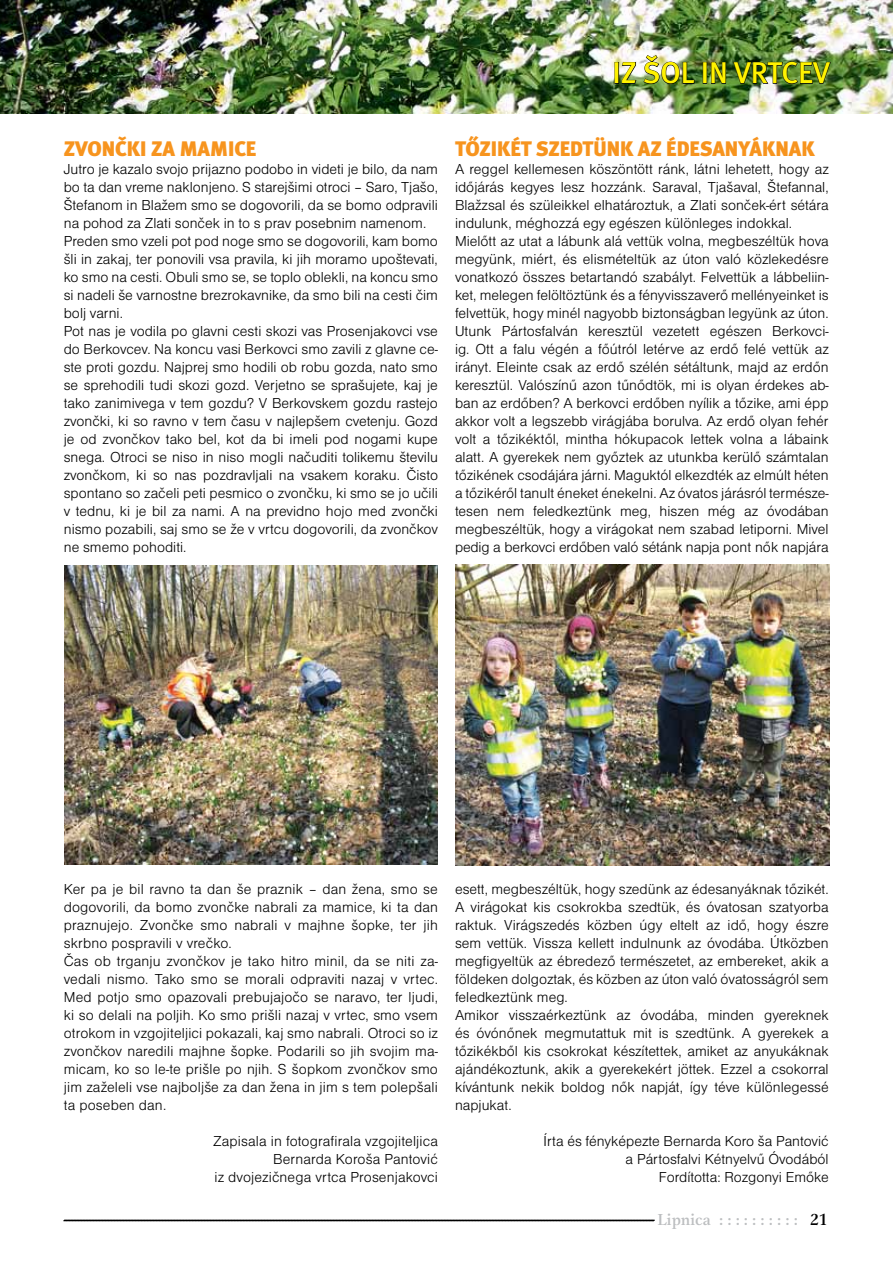
<style>
.page{position:relative;width:893px;height:1263px;background:#fff}
.page>*{position:absolute;margin:0;border:0;box-sizing:border-box;transform-origin:0 0}
.t1{font:30px "Meta Medium CE";color:#fff200}
.t2{font:21px "Meta Black CELF";color:#f7941e}
.t3{font:500 16.5px "Gamma Itc TEE";color:#bcbec0}
.t4{font:15px/18px "Nimbus San DEE Ligh";color:#000}
.s1{color:#000}
</style>
<div class="page">
<img style="left:65px;top:566px;width:373px;height:299px">
<img style="left:455px;top:564px;width:374px;height:301px">
<img style="left:0;top:0;width:893px;height:114px">
<div style="left:615px;top:62px;width:4px;height:22px;border:1px solid #000"></div>
<svg style="left:621px;top:62px;width:16px;height:22px"></svg>
<img style="left:643px;top:55px;width:52px;height:29px">
<div style="left:703px;top:62px;width:4px;height:22px;border:1px solid #000"></div>
<svg style="left:711px;top:0;width:15px;height:84px"></svg>
<svg style="left:733px;top:61px;width:98px;height:25px"></svg>
<svg style="left:63px;top:1219px;width:592px;height:2px"></svg>
<h1 class="t1" style="left:613px;top:54px;width:219px">IZ ŠOL IN VRTCEV</h1>
<h2 class="t2" style="left:64px;top:136px;width:13px">ZVONČKI</h2>
<h2 class="t2" style="left:151px;top:136px;width:43px">ZA MAMICE</h2>
<p class="t4" style="left:64px;top:160px;width:376px">Jutro je kazalo svojo prijazno podobo in videti je bilo, da nam bo ta dan vreme naklonjeno. S starejšimi otroci – Saro, Tjašo, Štefanom in Blažem smo se dogovorili, da se bomo odpravili na pohod za Zlati sonček in to s prav posebnim namenom.<br>Preden smo vzeli pot pod noge smo se dogovorili, kam bomo šli in zakaj, ter ponovili vsa pravila, ki jih moramo upoštevati, ko smo na cesti. Obuli smo se, se toplo oblekli, na koncu smo si nadeli še varnostne brezrokavnike, da smo bili na cesti čim bolj varni.<br>Pot nas je vodila po glavni cesti skozi vas Prosenjakovci vse do Berkovcev. Na koncu vasi Berkovci smo zavili z glavne ce&shy;ste proti gozdu. Najprej smo hodili ob robu gozda, nato smo se sprehodili tudi skozi gozd. Verjetno se sprašujete, kaj je tako zanimivega v tem gozdu? V Berkovskem gozdu rastejo zvončki, ki so ravno v tem času v najlepšem cvetenju. Gozd je od zvončkov tako bel, kot da bi imeli pod nogami kupe snega. Otroci se niso in niso mogli načuditi tolikemu številu zvončkom, ki so nas pozdravljali na vsakem koraku. Čisto spontano so začeli peti pesmico o zvončku, ki smo se jo učili v tednu, ki je bil za nami. A na previdno hojo med zvončki nismo pozabili, saj smo se že v vrtcu dogovorili, da zvončkov ne smemo pohoditi.</p>
<h2 class="t2" style="left:455px;top:136px;width:13px">TŐZIK</h2>
<h2 class="t2" style="left:510px;top:136px;width:39px">ÉTSZEDT</h2>
<h2 class="t2" style="left:593px;top:136px;width:97px">ÜNK AZ ÉDESANY</h2>
<h2 class="t2" style="left:749px;top:136px;width:27px">ÁKNAK</h2>
<p class="t4" style="left:455px;top:160px;width:375px">A reggel kellemesen köszöntött ránk, látni lehetett, hogy az időjárás kegyes lesz hozzánk. Saraval, Tjašaval, Štefannal, Blažzsal és szüleikkel elhatároztuk, a Zlati sonček-ért sétára indulunk, méghozzá egy egészen különleges indokkal.<br>Mielőtt az utat a lábunk alá vettük volna, megbeszéltük hova megyünk, miért, és elismételtük az úton való közlekedésre vonatkozó összes betartandó szabályt. Felvettük a lábbeliin&shy;ket, melegen felöltöztünk és a fényvisszaverő mellényeinket is felvettük, hogy minél nagyobb biztonságban legyünk az úton.<br>Utunk Pártosfalván keresztül vezetett egészen Berkovci&shy;ig. Ott a falu végén a főútról letérve az erdő felé vettük az irányt. Eleinte csak az erdő szélén sétáltunk, majd az erdőn keresztül. Valószínű azon tűnődtök, mi is olyan érdekes ab&shy;ban az erdőben? A berkovci erdőben nyílik a tőzike, ami épp akkor volt a legszebb virágjába borulva. Az erdő olyan fehér volt a tőzikéktől, mintha hókupacok lettek volna a lábaink alatt. A gyerekek nem győztek az utunkba kerülő számtalan tőzikének csodájára járni. Maguktól elkezdték az elmúlt héten a tőzikéről tanult éneket énekelni. Az óvatos járásról természe&shy;tesen nem feledkeztünk meg, hiszen még az óvodában megbeszéltük, hogy a virágokat nem szabad letiporni. Mivel pedig a berkovci erdőben való sétánk napja pont nők napjára</p>
<p class="t4" style="left:64px;top:880px;width:376px">Ker pa je bil ravno ta dan še praznik – dan žena, smo se dogovorili, da bomo zvončke nabrali za mamice, ki ta dan praznujejo. Zvončke smo nabrali v majhne šopke, ter jih skrbno pospravili v vrečko.<br>Čas ob trganju zvončkov je tako hitro minil, da se niti za&shy;vedali nismo. Tako smo se morali odpraviti nazaj v vrtec.<br>Med potjo smo opazovali prebujajočo se naravo, ter ljudi, ki so delali na poljih. Ko smo prišli nazaj v vrtec, smo vsem otrokom in vzgojiteljici pokazali, kaj smo nabrali. Otroci so iz zvončkov naredili majhne šopke. Podarili so jih svojim ma&shy;micam, ko so le-te prišle po njih. S šopkom zvončkov smo jim zaželeli vse najboljše za dan žena in jim s tem polepšali ta poseben dan.</p>
<p class="t4" style="left:213px;top:1132px;width:226px;text-align:right">Zapisala in fotografirala vzgojiteljica<br>Bernarda Koroša Pantović<br>iz dvojezičnega vrtca Prosenjakovci</p>
<p class="t4" style="left:455px;top:880px;width:375px">esett, megbeszéltük, hogy szedünk az édesanyáknak tőzikét.<br>A virágokat kis csokrokba szedtük, és óvatosan szatyorba raktuk. Virágszedés közben úgy eltelt az idő, hogy észre sem vettük. Vissza kellett indulnunk az óvodába. Útközben megfigyeltük az ébredező természetet, az embereket, akik a földeken dolgoztak, és közben az úton való óvatosságról sem feledkeztünk meg.<br>Amikor visszaérkeztünk az óvodába, minden gyereknek és óvónőnek megmutattuk mit is szedtünk. A gyerekek a tőzikékből kis csokrokat készítettek, amiket az anyukáknak ajándékoztunk, akik a gyerekekért jöttek. Ezzel a csokorral kívántunk nekik boldog nők napját, így téve különlegessé napjukat.</p>
<p class="t4" style="left:544px;top:1132px;width:287px;text-align:right">Írta és fényképezte Bernarda Koro ša Pantović a Pártosfalvi Kétnyelvű Óvodából<br>Fordította: Rozgonyi Emőke</p>
<p class="t3" style="left:657px;top:1209px;width:172px">Lipnica : : : : : : : : : : <span class="s1">21</span></p>
</div>
